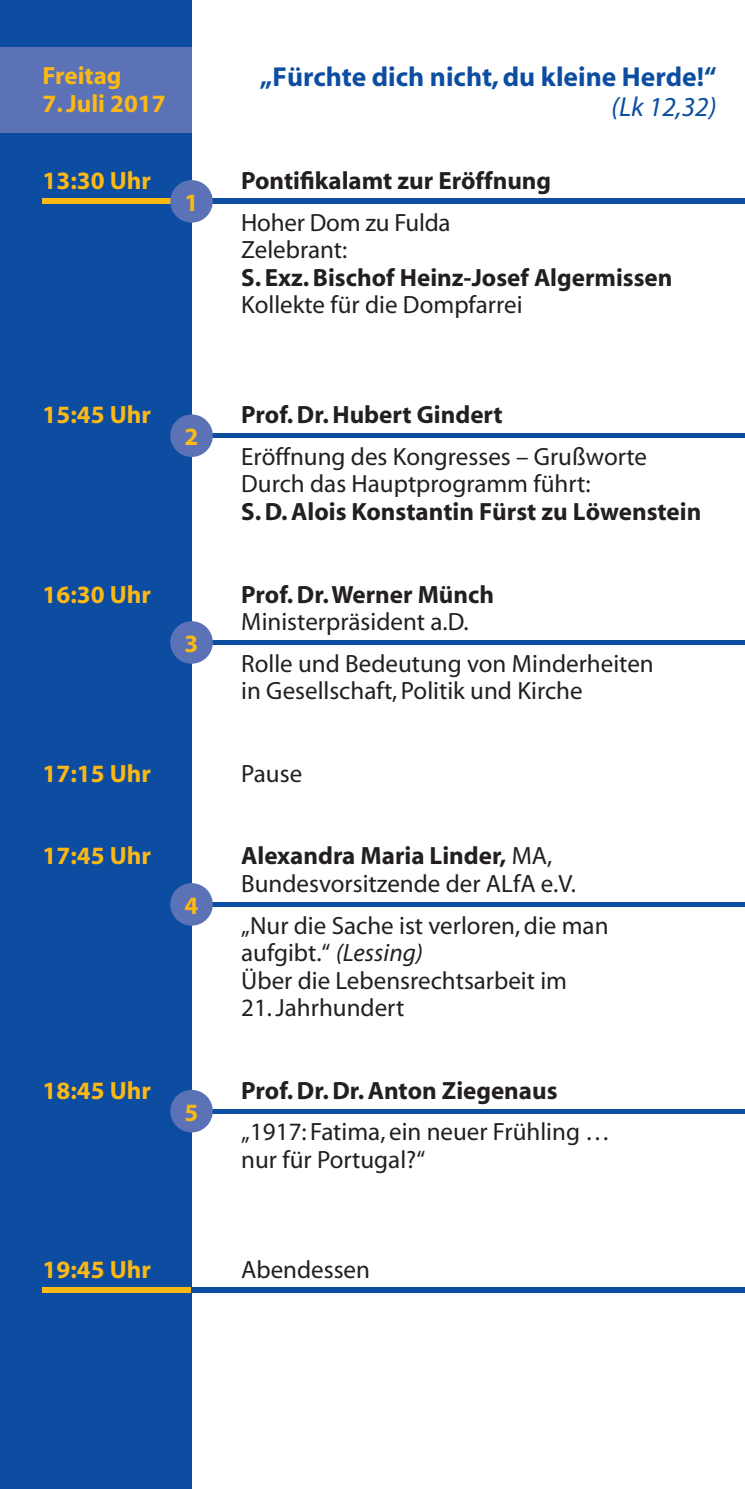
<style>
.page{position:relative;width:745px;height:1489px;background:#fff}
.page>*{position:absolute;margin:0;border:0;box-sizing:border-box;transform-origin:0 0}
.t1{font:700 27.5px "Myriad";color:#0d4da1}
.t2{font:italic 27.5px "Myriad";color:#0d4da1}
.t3{font:25px/27.5px "Myriad";color:#231f20}
.t4{font:700 25px "Myriad";color:#231f20}
.t5{font:700 25px "Myriad";color:#fcb814}
.s1{font-weight:700}
.s2{font-style:italic}
</style>
<div class="page">
<div style="left:0;top:0;width:191px;height:1488px;background:#0d4da1"></div>
<div style="left:198px;top:433px;width:546px;height:5px;background:#0d4da1"></div>
<div style="left:0;top:48px;width:191px;height:85px;background:#5b72b7"></div>
<div style="left:43px;top:1287px;width:148px;height:5px;background:#fcb814"></div>
<div style="left:191px;top:1287px;width:553px;height:5px;background:#0d4da1"></div>
<div style="left:43px;top:199px;width:148px;height:5px;background:#fcb814"></div>
<div style="left:191px;top:199px;width:553px;height:5px;background:#0d4da1"></div>
<div style="left:170px;top:180px;width:43px;height:43px;background:#5b72b7;border-radius:50%"></div>
<div style="left:170px;top:414px;width:43px;height:43px;background:#5b72b7;border-radius:50%"></div>
<div style="left:198px;top:640px;width:546px;height:5px;background:#0d4da1"></div>
<div style="left:170px;top:621px;width:43px;height:42px;background:#5b72b7;border-radius:50%"></div>
<div style="left:198px;top:901px;width:546px;height:5px;background:#0d4da1"></div>
<div style="left:170px;top:883px;width:43px;height:42px;background:#5b72b7;border-radius:50%"></div>
<div style="left:198px;top:1108px;width:546px;height:5px;background:#0d4da1"></div>
<div style="left:170px;top:1089px;width:43px;height:43px;background:#5b72b7;border-radius:50%"></div>
<p class="t5" style="left:43px;top:63px;width:80px">Freitag</p>
<p class="t5" style="left:43px;top:91px;width:125px">7. Juli 2017</p>
<p class="t1" style="left:260px;top:63px;width:458px">„Fürchte dich nicht, du kleine Herde!“</p>
<p class="t2" style="left:611px;top:93px;width:107px">(Lk 12,32)</p>
<p class="t5" style="left:43px;top:168px;width:110px">13:30 Uhr</p>
<p class="t5" style="left:184px;top:189px;width:15px">1</p>
<p class="t4" style="left:241px;top:168px;width:311px">Pontifikalamt zur Eröffnung</p>
<p class="t3" style="left:241px;top:209px;width:211px">Hoher Dom zu Fulda<br>Zelebrant:</p>
<p class="t4" style="left:241px;top:264px;width:432px">S. Exz. Bischof Heinz-Josef Algermissen</p>
<p class="t3" style="left:241px;top:292px;width:283px">Kollekte für die Dompfarrei</p>
<p class="t5" style="left:43px;top:402px;width:110px">15:45 Uhr</p>
<p class="t5" style="left:184px;top:424px;width:15px">2</p>
<p class="t4" style="left:241px;top:402px;width:263px">Prof. Dr. Hubert Gindert</p>
<p class="t3" style="left:241px;top:444px;width:407px">Eröffnung des Kongresses – Grußworte<br>Durch das Hauptprogramm führt:</p>
<p class="t4" style="left:241px;top:498px;width:461px">S. D. Alois Konstantin Fürst zu Löwenstein</p>
<p class="t5" style="left:43px;top:581px;width:110px">16:30 Uhr</p>
<p class="t5" style="left:184px;top:630px;width:15px">3</p>
<p class="t4" style="left:241px;top:581px;width:254px">Prof. Dr. Werner Münch</p>
<p class="t3" style="left:241px;top:602px;width:414px;line-height:41.8px">Ministerpräsident a.D.<br>Rolle und Bedeutung von Minderheiten</p>
<p class="t3" style="left:241px;top:678px;width:343px">in Gesellschaft, Politik und Kirche</p>
<p class="t5" style="left:43px;top:760px;width:110px">17:15 Uhr</p>
<p class="t3" style="left:241px;top:760px;width:62px">Pause</p>
<p class="t5" style="left:43px;top:843px;width:110px">17:45 Uhr</p>
<p class="t5" style="left:184px;top:892px;width:15px">4</p>
<p class="t3" style="left:241px;top:843px;width:336px"><span class="s1">Alexandra Maria Linder,</span> MA,<br>Bundesvorsitzende der ALfA e.V.</p>
<p class="t3" style="left:241px;top:912px;width:368px">„Nur die Sache ist verloren, die man aufgibt.“ <span class="s2">(Lessing)<br></span>Über die Lebensrechtsarbeit im</p>
<p class="t3" style="left:241px;top:995px;width:164px">21. Jahrhundert</p>
<p class="t5" style="left:43px;top:1077px;width:110px">18:45 Uhr</p>
<p class="t5" style="left:184px;top:1099px;width:15px">5</p>
<p class="t4" style="left:241px;top:1077px;width:318px">Prof. Dr. Dr. Anton Ziegenaus</p>
<p class="t3" style="left:241px;top:1119px;width:370px">„1917: Fatima, ein neuer Frühling … nur für Portugal?“</p>
<p class="t5" style="left:43px;top:1256px;width:110px">19:45 Uhr</p>
<p class="t3" style="left:241px;top:1256px;width:130px">Abendessen</p>
</div>
